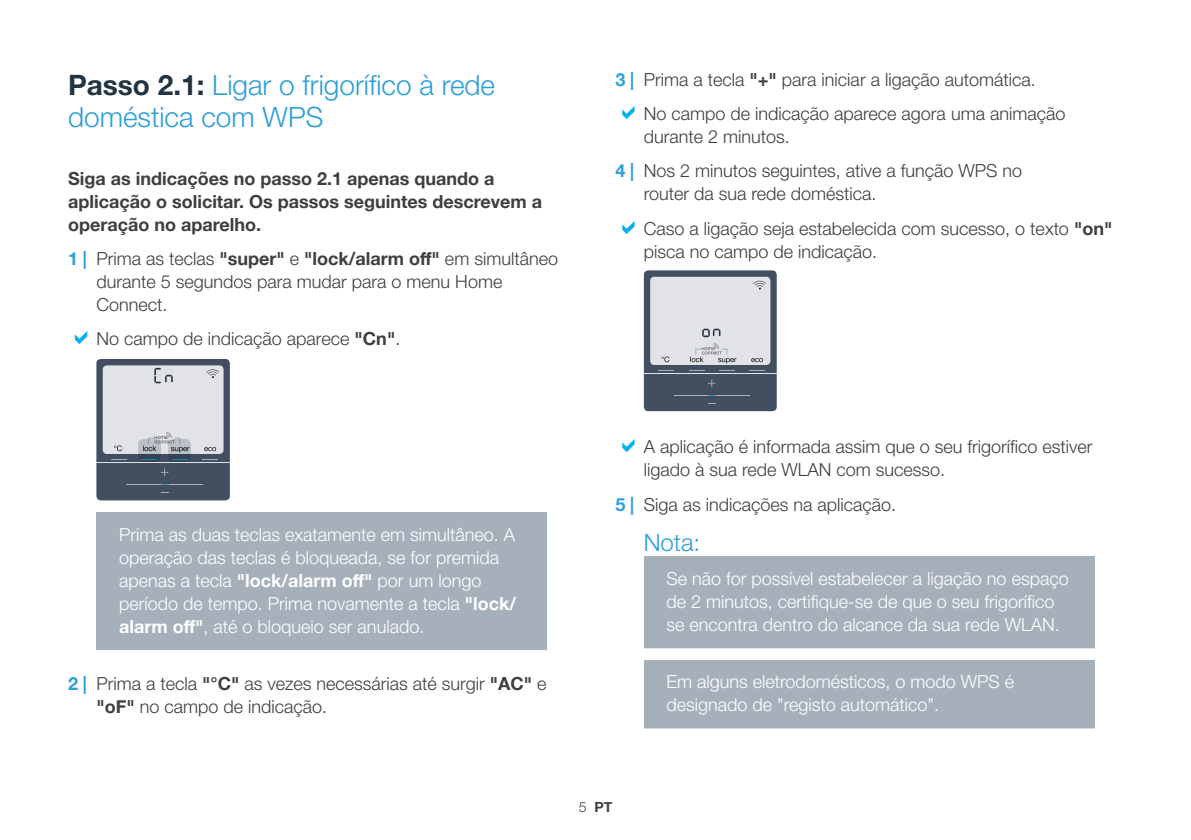
<style>
.page{position:relative;width:1191px;height:840px;background:#fff}
.page>*{position:absolute;margin:0;border:0;box-sizing:border-box;transform-origin:0 0}
.t1{font:300 28px/32px "Helvetica Neue";color:#2d9ed8}
.t2{font:300 24px "Helvetica Neue";color:#2d9ed8}
.t3{font:300 18px/23px "Helvetica Neue";color:#3e3e3f}
.t4{font:300 18px/23px "Helvetica Neue";color:#fff}
.t5{font:700 18px/23px "Helvetica Neue";color:#3e3e3f}
.t6{font:700 14px "Helvetica Neue";color:#3e3e3f}
.s1{font-weight:700;color:#223444}
.s2{font-weight:700;color:#2d9ed8}
.s3{font-weight:700}
.s4{font-weight:300}
</style>
<div class="page">
<div style="left:96px;top:512px;width:451px;height:143px;background:#a6b0bb"></div>
<div style="left:45px;top:649px;width:547px;height:10px;background:#fff"></div>
<svg style="left:96px;top:359px;width:134px;height:141px;background:#9ba2ab"></svg>
<div style="left:643px;top:556px;width:451px;height:97px;background:#a6b0bb"></div>
<div style="left:592px;top:648px;width:548px;height:10px;background:#fff"></div>
<div style="left:643px;top:659px;width:451px;height:74px;background:#a6b0bb"></div>
<div style="left:592px;top:728px;width:548px;height:10px;background:#fff"></div>
<svg style="left:644px;top:270px;width:132px;height:141px;background:#9ca3ac"></svg>
<h1 class="t1" style="left:68px;top:67px;width:428px"><span class="s1">Passo 2.1:</span> Ligar o frigorífico à rede doméstica com WPS</h1>
<p class="t5" style="left:68px;top:167px;width:475px">Siga as indicações no passo 2.1 apenas quando a aplicação o solicitar. Os passos seguintes descrevem a operação no aparelho.</p>
<p class="t3" style="left:96px;top:245px;width:463px;text-indent:-28px"><span class="s2">1 |</span> Prima as teclas <span class="s3">"super"</span> e <span class="s3">"lock/alarm off"</span> em simultâneo durante 5 segundos para mudar para o menu Home<br>Connect.</p>
<p class="t3" style="left:96px;top:326px;width:305px">No campo de indicação aparece <span class="s3">"Cn"</span>.</p>
<p class="t3" style="left:643px;top:61px;width:423px;line-height:34.4px;text-indent:-28px"><span class="s2">3 |</span> Prima a tecla <span class="s3">"+"</span> para iniciar a ligação automática.<br>No campo de indicação aparece agora uma animação</p>
<p class="t3" style="left:615px;top:118px;width:408px;line-height:34.4px;text-indent:28px">durante 2 minutos.<br><span class="s2">4 |</span> Nos 2 minutos seguintes, ative a função WPS no</p>
<p class="t3" style="left:643px;top:175px;width:470px;line-height:34.4px">router da sua rede doméstica.<br>Caso a ligação seja estabelecida com sucesso, o texto <span class="s3">"on"</span></p>
<p class="t3" style="left:643px;top:238px;width:235px">pisca no campo de indicação.</p>
<p class="t4" style="left:119px;top:521px;width:398px">Prima as duas teclas exatamente em simultâneo. A operação das teclas é bloqueada, se for premida apenas a tecla <span class="s3">"lock/alarm off"</span> por um longo período de tempo. Prima novamente a tecla <span class="s3">"lock/ alarm off"</span>, até o bloqueio ser anulado.</p>
<p class="t3" style="left:96px;top:670px;width:451px;text-indent:-28px"><span class="s2">2 |</span> Prima a tecla <span class="s3">"°C"</span> as vezes necessárias até surgir <span class="s3">"AC"</span> e <span class="s3">"oF"</span> no campo de indicação.</p>
<p class="t3" style="left:643px;top:434px;width:450px">A aplicação é informada assim que o seu frigorífico estiver ligado à sua rede WLAN com sucesso.</p>
<p class="t3" style="left:615px;top:491px;width:282px"><span class="s2">5 |</span> Siga as indicações na aplicação.</p>
<h2 class="t2" style="left:643px;top:522px;width:58px">Nota:</h2>
<p class="t4" style="left:666px;top:565px;width:404px">Se não for possível estabelecer a ligação no espaço de 2 minutos, certifique-se de que o seu frigorífico se encontra dentro do alcance da sua rede WLAN.</p>
<p class="t4" style="left:666px;top:668px;width:349px">Em alguns eletrodomésticos, o modo WPS é designado de "registo automático".</p>
<p class="t6" style="left:579px;top:795px;width:35px"><span class="s4">5</span> PT</p>
</div>
